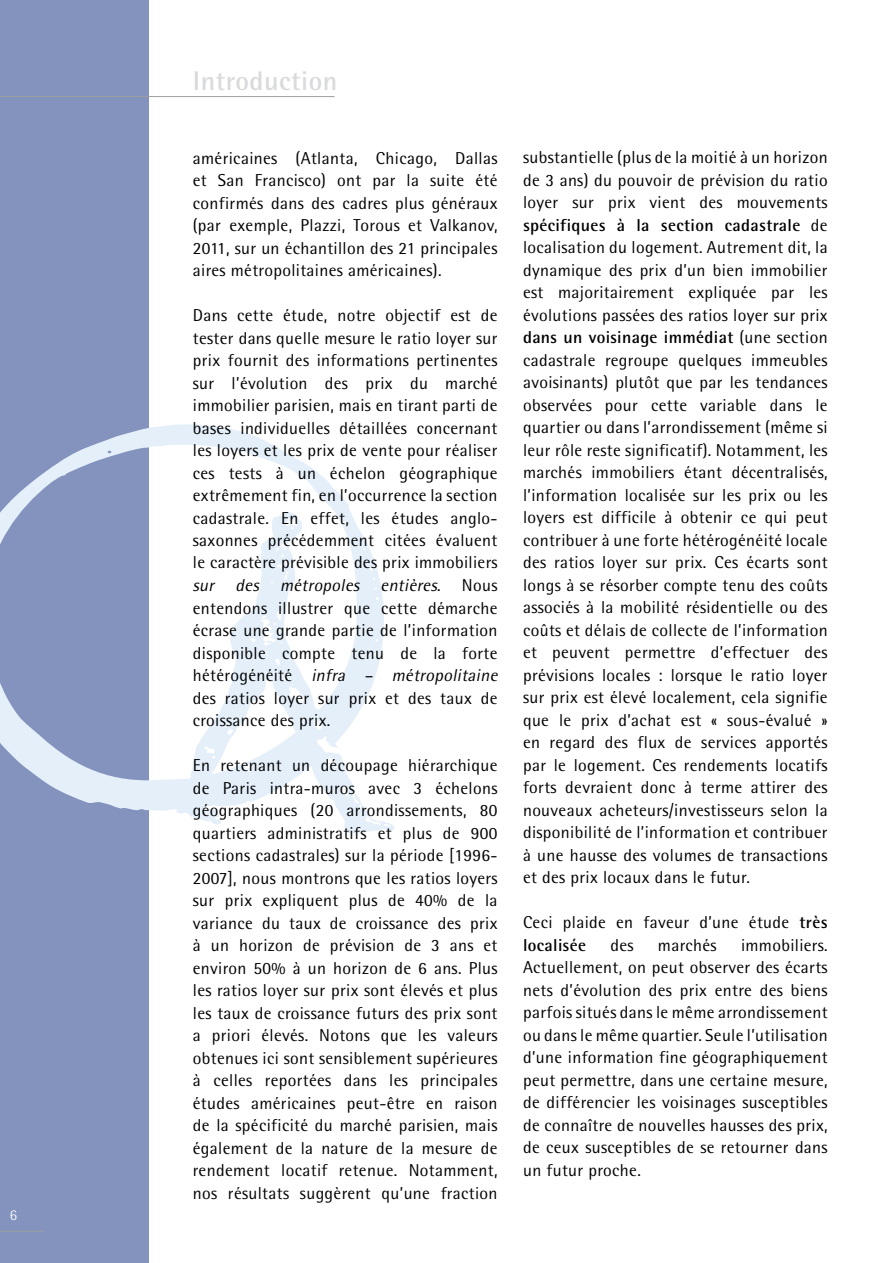
<style>
.page{position:relative;width:893px;height:1263px;background:#fff}
.page>*{position:absolute;margin:0;border:0;box-sizing:border-box;transform-origin:0 0}
.t1{font:700 27px "Rotis Semi Sans";letter-spacing:.02em;color:#d9dadb}
.t2{font:17.25px/22.5px "Rotis Semi Sans";letter-spacing:.02em;color:#000;text-align:justify}
.t3{font:300 15px "Rotis Semi Sans";color:#fff}
.s1{font-style:italic}
.s2{font-weight:700}
</style>
<div class="page">
<div style="left:0;top:0;width:148px;height:1263px;background:#8393be"></div>
<svg style="left:0;top:424px;width:350px;height:387px"></svg>
<svg style="left:176px;top:511px;width:219px;height:323px"></svg>
<hr style="left:0;top:1231px;width:43px;height:1px;background:#9c9e9f">
<hr style="left:0;top:96px;width:334px;height:1px;background:#9c9e9f">
<p class="t3" style="left:10px;top:1206px;width:9px">6</p>
<h1 class="t1" style="left:193px;top:64px;width:146px">Introduction</h1>
<p class="t2" style="left:193px;top:146px;width:306px">américaines (Atlanta, Chicago, Dallas et San Francisco) ont par la suite été confirmés dans des cadres plus généraux (par exemple, Plazzi, Torous et Valkanov, 2011, sur un échantillon des 21 principales aires métropolitaines américaines).</p>
<p class="t2" style="left:193px;top:304px;width:310px;text-align:left">Dans cette étude, notre objectif est de tester dans quelle mesure le ratio loyer sur prix fournit des informations pertinentes sur l’évolution des prix du marché immobilier parisien, mais en tirant parti de bases individuelles détaillées concernant les loyers et les prix de vente pour réaliser ces tests à un échelon géographique extrêmement fin, en l’occurrence la section cadastrale. En effet, les études anglo&shy;saxonnes précédemment citées évaluent le caractère prévisible des prix immobiliers <span class="s1">sur des métropoles entières</span>. N o u s entendons illustrer que cette démarche écrase une grande partie de l’information disponible compte tenu de la forte h é té ro g é n é i té <span class="s1">infra – métropolitaine </span>des ratios loyer sur prix et des taux de croissance des prix.</p>
<p class="t2" style="left:193px;top:754px;width:306px">En retenant un découpage hiérarchique de Paris intra-muros avec 3 échelons géographiques (20 arrondissements, 80 quartiers administratifs et plus de 900 sections cadastrales) sur la période [1996- 2007], nous montrons que les ratios loyers sur prix expliquent plus de 40% de la variance du taux de croissance des prix à un horizon de prévision de 3 ans et environ 50% à un horizon de 6 ans. Plus les ratios loyer sur prix sont élevés et plus les taux de croissance futurs des prix sont a priori élevés. Notons que les valeurs obtenues ici sont sensiblement supérieures à celles reportées dans les principales études américaines peut-être en raison de la spécificité du marché parisien, mais également de la nature de la mesure de rendement locatif retenue. Notamment, nos résultats suggèrent qu’une fraction</p>
<p class="t2" style="left:523px;top:146px;width:306px">substantielle (plus de la moitié à un horizon de 3 ans) du pouvoir de prévision du ratio loyer sur prix vient des mouvements <span class="s2">spécifiques à la section cadastrale</span> de localisation du logement. Autrement dit, la dynamique des prix d’un bien immobilier est majoritairement expliquée par les évolutions passées des ratios loyer sur prix <span class="s2">dans un voisinage immédiat</span> (une section cadastrale regroupe quelques immeubles avoisinants) plutôt que par les tendances observées pour cette variable dans le quartier ou dans l’arrondissement (même si leur rôle reste significatif). Notamment, les marchés immobiliers étant décentralisés, l’information localisée sur les prix ou les loyers est difficile à obtenir ce qui peut contribuer à une forte hétérogénéité locale des ratios loyer sur prix. Ces écarts sont longs à se résorber compte tenu des coûts associés à la mobilité résidentielle ou des coûts et délais de collecte de l’information et peuvent permettre d’effectuer des prévisions locales : lorsque le ratio loyer sur prix est élevé localement, cela signifie que le prix d’achat est « sous-évalué » en regard des flux de services apportés par le logement. Ces rendements locatifs forts devraient donc à terme attirer des nouveaux acheteurs/investisseurs selon la disponibilité de l’information et contribuer à une hausse des volumes de transactions et des prix locaux dans le futur.</p>
<p class="t2" style="left:523px;top:911px;width:306px">Ceci plaide en faveur d’une étude <span class="s2">très localisée</span></p>
<p class="t2" style="left:610px;top:933px;width:25px">des</p>
<p class="t2" style="left:658px;top:933px;width:60px">marchés</p>
<p class="t2" style="left:523px;top:933px;width:306px;text-indent:218px">immobiliers.<br>Actuellement, on peut observer des écarts nets d’évolution des prix entre des biens parfois situés dans le même arrondissement ou dans le même quartier. Seule l’utilisation d’une information fine géographiquement peut permettre, dans une certaine mesure, de différencier les voisinages susceptibles de connaître de nouvelles hausses des prix, de ceux susceptibles de se retourner dans un futur proche.</p>
</div>
